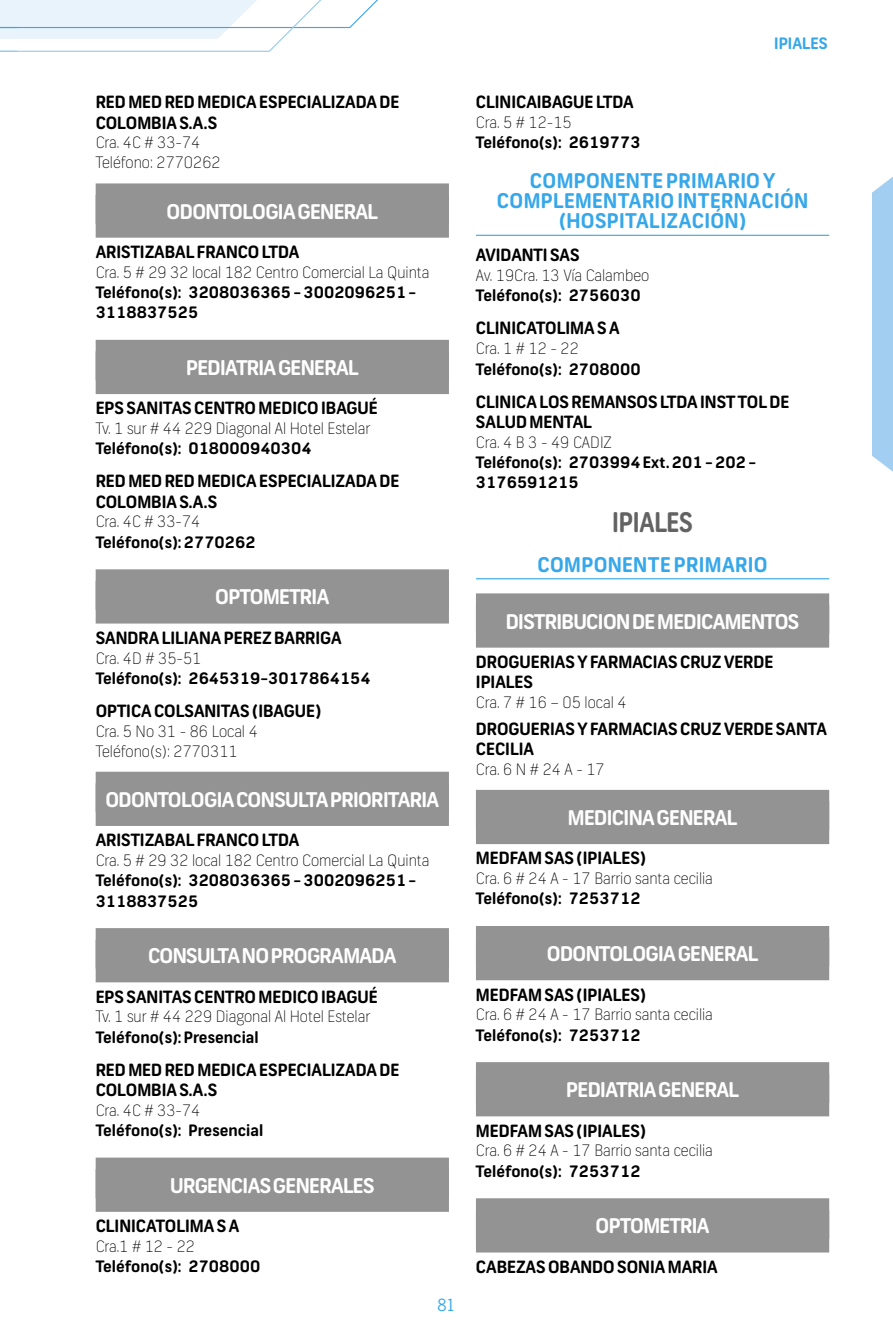
<style>
.page{position:relative;width:893px;height:1340px;background:#fff}
.page>*{position:absolute;margin:0;border:0;box-sizing:border-box;transform-origin:0 0}
.t1{font:700 27px "FNB Sans";letter-spacing:-.01em;color:#636363;scale:.9 1}
.t2{font:700 20.25px "FNB Sans";letter-spacing:-.03em;color:#fff}
.t3{font:700 20.25px/20.2px "FNB Sans";letter-spacing:.015em;color:#36a7e9;text-align:center}
.t4{font:700 16.88px/20.2px "FNB Sans";color:#000}
.t5{font:100 15.75px/19.8px "FNB Sans";color:#000}
.t6{font:700 15.75px/20.2px "FNB Sans";color:#000}
.t7{font:700 15.75px "FNB Sans";color:#36a7e9}
.t8{font:15.75px "News Gothic Std";color:#36a7e9}
</style>
<div class="page">
<svg style="left:0;top:0;width:378px;height:52px"></svg>
<div style="left:872px;top:176px;width:21px;height:296px;background:#a2cef2"></div>
<div style="left:96px;top:195px;width:353px;height:43px;background:#939393"></div>
<div style="left:96px;top:183px;width:353px;height:41px;background:#939393"></div>
<div style="left:96px;top:351px;width:353px;height:43px;background:#939393"></div>
<div style="left:96px;top:340px;width:353px;height:40px;background:#939393"></div>
<div style="left:96px;top:581px;width:353px;height:42px;background:#939393"></div>
<div style="left:96px;top:569px;width:353px;height:41px;background:#939393"></div>
<div style="left:96px;top:783px;width:353px;height:43px;background:#939393"></div>
<div style="left:96px;top:771px;width:353px;height:41px;background:#939393"></div>
<div style="left:96px;top:939px;width:353px;height:43px;background:#939393"></div>
<div style="left:96px;top:928px;width:353px;height:40px;background:#939393"></div>
<div style="left:96px;top:1169px;width:353px;height:42px;background:#939393"></div>
<div style="left:96px;top:1157px;width:353px;height:41px;background:#939393"></div>
<hr style="left:476px;top:235px;width:353px;height:1px;background:#36a7e9">
<hr style="left:476px;top:578px;width:353px;height:1px;background:#36a7e9">
<div style="left:476px;top:605px;width:353px;height:42px;background:#939393"></div>
<div style="left:476px;top:593px;width:353px;height:41px;background:#939393"></div>
<div style="left:476px;top:801px;width:353px;height:43px;background:#939393"></div>
<div style="left:476px;top:790px;width:353px;height:40px;background:#939393"></div>
<div style="left:476px;top:937px;width:353px;height:43px;background:#939393"></div>
<div style="left:476px;top:926px;width:353px;height:40px;background:#939393"></div>
<div style="left:476px;top:1073px;width:353px;height:43px;background:#939393"></div>
<div style="left:476px;top:1062px;width:353px;height:40px;background:#939393"></div>
<div style="left:476px;top:1209px;width:353px;height:43px;background:#939393"></div>
<div style="left:476px;top:1198px;width:353px;height:40px;background:#939393"></div>
<p class="t4" style="left:96px;top:92px;width:305px">RED MED RED MEDICA ESPECIALIZADA DE<br>COLOMBIA S.A.S</p>
<p class="t5" style="left:96px;top:133px;width:126px">Cra. 4C # 33-74<br>Teléfono: 2770262</p>
<p class="t2" style="left:167px;top:199px;width:213px">ODONTOLOGIA GENERAL</p>
<p class="t4" style="left:96px;top:242px;width:205px">ARISTIZABAL FRANCO LTDA</p>
<p class="t5" style="left:96px;top:262px;width:335px">Cra. 5 # 29 32 local 182 Centro Comercial La Quinta</p>
<p class="t6" style="left:96px;top:282px;width:322px">Teléfono(s): 3208036365 - 3002096251 -<br>3118837525</p>
<p class="t2" style="left:186px;top:355px;width:174px">PEDIATRIA GENERAL</p>
<p class="t4" style="left:96px;top:398px;width:284px">EPS SANITAS CENTRO MEDICO IBAGUÉ</p>
<p class="t5" style="left:96px;top:419px;width:276px">Tv. 1 sur # 44 229 Diagonal Al Hotel Estelar</p>
<p class="t6" style="left:96px;top:439px;width:217px">Teléfono(s): 018000940304</p>
<p class="t4" style="left:96px;top:471px;width:305px">RED MED RED MEDICA ESPECIALIZADA DE<br>COLOMBIA S.A.S</p>
<p class="t5" style="left:96px;top:512px;width:106px">Cra. 4C # 33-74</p>
<p class="t6" style="left:96px;top:532px;width:162px">Teléfono(s): 2770262</p>
<p class="t2" style="left:215px;top:584px;width:115px">OPTOMETRIA</p>
<p class="t4" style="left:96px;top:627px;width:248px">SANDRA LILIANA PEREZ BARRIGA</p>
<p class="t5" style="left:96px;top:648px;width:107px">Cra. 4D # 35-51</p>
<p class="t6" style="left:96px;top:668px;width:277px">Teléfono(s): 2645319-3017864154</p>
<p class="t4" style="left:96px;top:700px;width:227px">OPTICA COLSANITAS (IBAGUE)</p>
<p class="t5" style="left:96px;top:721px;width:164px">Cra. 5 No 31 - 86 Local 4<br>Teléfono(s): 2770311</p>
<p class="t2" style="left:105px;top:787px;width:335px">ODONTOLOGIA CONSULTA PRIORITARIA</p>
<p class="t4" style="left:96px;top:830px;width:205px">ARISTIZABAL FRANCO LTDA</p>
<p class="t5" style="left:96px;top:850px;width:335px">Cra. 5 # 29 32 local 182 Centro Comercial La Quinta</p>
<p class="t6" style="left:96px;top:870px;width:322px">Teléfono(s): 3208036365 - 3002096251 -<br>3118837525</p>
<p class="t2" style="left:148px;top:943px;width:250px">CONSULTA NO PROGRAMADA</p>
<p class="t4" style="left:96px;top:986px;width:284px">EPS SANITAS CENTRO MEDICO IBAGUÉ</p>
<p class="t5" style="left:96px;top:1007px;width:276px">Tv. 1 sur # 44 229 Diagonal Al Hotel Estelar</p>
<p class="t6" style="left:96px;top:1027px;width:165px">Teléfono(s): Presencial</p>
<p class="t4" style="left:96px;top:1059px;width:305px">RED MED RED MEDICA ESPECIALIZADA DE<br>COLOMBIA S.A.S</p>
<p class="t5" style="left:96px;top:1100px;width:106px">Cra. 4C # 33-74</p>
<p class="t6" style="left:96px;top:1120px;width:169px">Teléfono(s): Presencial</p>
<p class="t2" style="left:170px;top:1172px;width:206px">URGENCIAS GENERALES</p>
<p class="t4" style="left:96px;top:1215px;width:145px">CLINICATOLIMA S A</p>
<p class="t5" style="left:96px;top:1236px;width:101px">Cra.1 # 12 - 22</p>
<p class="t6" style="left:96px;top:1256px;width:166px">Teléfono(s): 2708000</p>
<p class="t8" style="left:437px;top:1294px;width:20px">81</p>
<p class="t7" style="left:774px;top:34px;width:55px">IPIALES</p>
<p class="t4" style="left:476px;top:92px;width:159px">CLINICAIBAGUE LTDA</p>
<p class="t5" style="left:476px;top:113px;width:97px">Cra. 5 # 12-15</p>
<p class="t6" style="left:476px;top:133px;width:166px">Teléfono(s): 2619773</p>
<p class="t3" style="left:497px;top:170px;width:313px">COMPONENTE PRIMARIO Y<br>COMPLEMENTARIO INTERNACIÓN (HOSPITALIZACIÓN)</p>
<p class="t4" style="left:476px;top:245px;width:105px">AVIDANTI SAS</p>
<p class="t5" style="left:476px;top:266px;width:175px">Av. 19Cra. 13 Vía Calambeo</p>
<p class="t6" style="left:476px;top:286px;width:166px">Teléfono(s): 2756030</p>
<p class="t4" style="left:476px;top:318px;width:145px">CLINICATOLIMA S A</p>
<p class="t5" style="left:476px;top:339px;width:104px">Cra. 1 # 12 - 22</p>
<p class="t6" style="left:476px;top:359px;width:166px">Teléfono(s): 2708000</p>
<p class="t4" style="left:476px;top:391px;width:315px">CLINICA LOS REMANSOS LTDA INST TOL DE<br>SALUD MENTAL</p>
<p class="t5" style="left:476px;top:432px;width:137px">Cra. 4 B 3 - 49 CADIZ</p>
<p class="t6" style="left:476px;top:452px;width:282px">Teléfono(s): 2703994 Ext. 201 - 202 -<br>3176591215</p>
<h1 class="t1" style="left:612px;top:506px;width:91px">IPIALES</h1>
<p class="t3" style="left:537px;top:554px;width:232px">COMPONENTE PRIMARIO</p>
<p class="t2" style="left:506px;top:608px;width:295px">DISTRIBUCION DE MEDICAMENTOS</p>
<p class="t4" style="left:476px;top:652px;width:299px">DROGUERIAS Y FARMACIAS CRUZ VERDE<br>IPIALES</p>
<p class="t5" style="left:476px;top:692px;width:152px">Cra. 7 # 16 – 05 local 4</p>
<p class="t4" style="left:476px;top:718px;width:352px">DROGUERIAS Y FARMACIAS CRUZ VERDE SANTA<br>CECILIA</p>
<p class="t5" style="left:476px;top:759px;width:130px">Cra. 6 N # 24 A - 17</p>
<p class="t2" style="left:568px;top:805px;width:171px">MEDICINA GENERAL</p>
<p class="t4" style="left:476px;top:848px;width:172px">MEDFAM SAS (IPIALES)</p>
<p class="t5" style="left:476px;top:868px;width:238px">Cra. 6 # 24 A - 17 Barrio santa cecilia</p>
<p class="t6" style="left:476px;top:888px;width:166px">Teléfono(s): 7253712</p>
<p class="t2" style="left:547px;top:941px;width:213px">ODONTOLOGIA GENERAL</p>
<p class="t4" style="left:476px;top:984px;width:172px">MEDFAM SAS (IPIALES)</p>
<p class="t5" style="left:476px;top:1004px;width:238px">Cra. 6 # 24 A - 17 Barrio santa cecilia</p>
<p class="t6" style="left:476px;top:1024px;width:166px">Teléfono(s): 7253712</p>
<p class="t2" style="left:566px;top:1077px;width:174px">PEDIATRIA GENERAL</p>
<p class="t4" style="left:476px;top:1120px;width:172px">MEDFAM SAS (IPIALES)</p>
<p class="t5" style="left:476px;top:1140px;width:238px">Cra. 6 # 24 A - 17 Barrio santa cecilia</p>
<p class="t6" style="left:476px;top:1160px;width:166px">Teléfono(s): 7253712</p>
<p class="t2" style="left:596px;top:1213px;width:115px">OPTOMETRIA</p>
<p class="t4" style="left:476px;top:1256px;width:243px">CABEZAS OBANDO SONIA MARIA</p>
</div>
